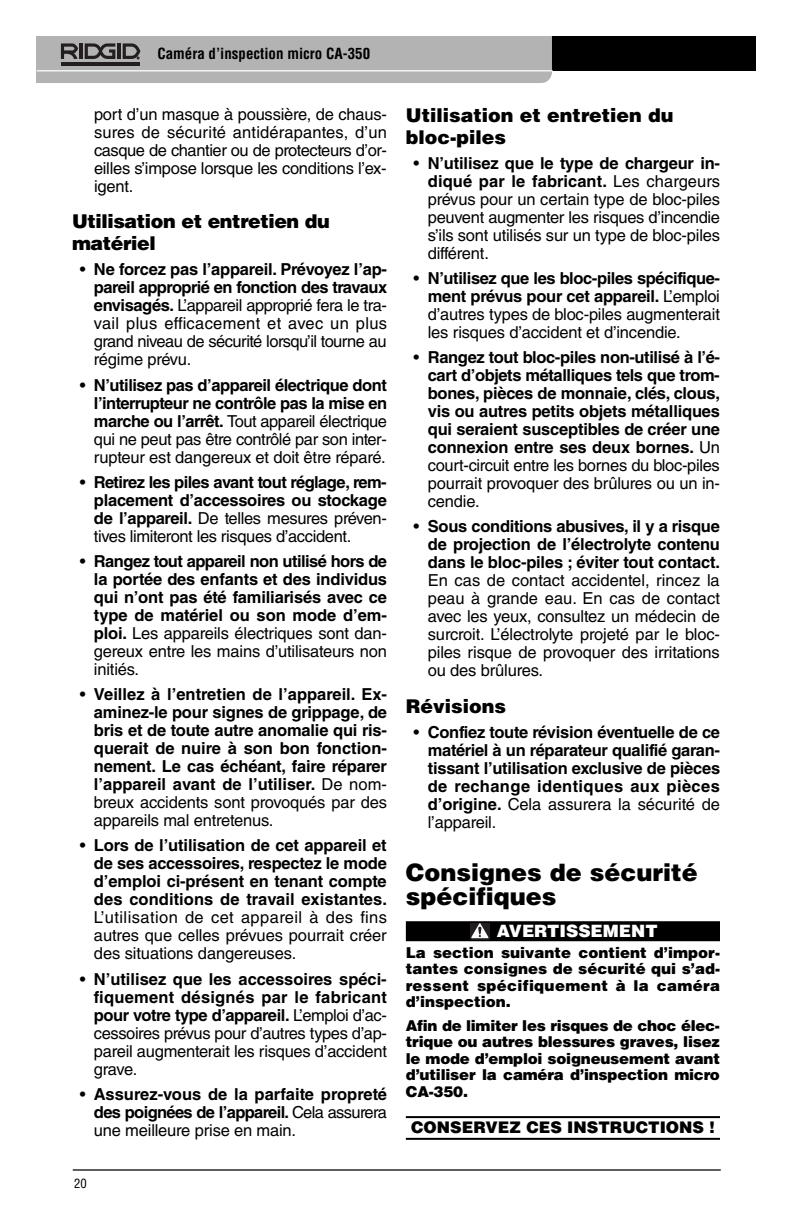
<style>
.page{position:relative;width:792px;height:1224px;background:#fff}
.page>*{position:absolute;margin:0;border:0;box-sizing:border-box;transform-origin:0 0}
.t1{font:900 24px/24px "Helvetica LT Std";color:#000}
.t2{font:900 19px/22px "Helvetica LT Std";color:#000}
.t3{font:900 19px/22px "Helvetica LT Std";letter-spacing:-.02em;color:#000}
.t4{font:900 17px "Helvetica LT Std";color:#fff}
.t5{font:700 16.4px/18px "Helvetica LT Std";letter-spacing:-.01em;color:#000;text-align:justify}
.t6{font:16.4px/18px "Helvetica LT Std";letter-spacing:-.01em;color:#000;text-align:justify}
.t7{font:900 16px "Helvetica LT Std";color:#000}
.t8{font:900 15px/16.4px "Helvetica LT Std";letter-spacing:-.005em;color:#000;text-align:justify}
.t9{font:700 condensed 15px "Helvetica LT Std";color:#000}
.t10{font:condensed 12.6px "Helvetica LT Std";color:#000}
.s1{font-weight:700}
.s2{font-weight:400}
</style>
<div class="page">
<hr style="left:73px;top:1169px;width:648px;height:2px;background:#000">
<div style="left:406px;top:921px;width:314px;height:20px;background:#000"></div>
<hr style="left:406px;top:1116px;width:314px;height:2px;background:#000">
<hr style="left:406px;top:1138px;width:314px;height:2px;background:#000">
<svg style="left:470px;top:923px;width:19px;height:16px"></svg>
<svg style="left:471px;top:923px;width:18px;height:15px"></svg>
<div style="left:403px;top:37px;width:353px;height:34px;background:#000"></div>
<hr style="left:37px;top:70px;width:516px;height:1px;background:#fff">
<svg style="left:36px;top:36px;width:516px;height:47px;background:#afafaf"></svg>
<p class="t9" style="left:157px;top:48px;width:214px">Caméra d’inspection micro CA-350</p>
<p class="t6" style="left:94px;top:107px;width:295px">port d’un masque à poussière, de chaus&shy;sures de sécurité antidérapantes, d’un casque de chantier ou de protecteurs d’or&shy;eilles s’impose lorsque les conditions l’ex&shy;igent.</p>
<p class="t3" style="left:72px;top:212px;width:259px">Utilisation et entretien du matériel</p>
<p class="t6" style="left:94px;top:262px;width:295px;text-indent:-14px">• <span class="s1">Ne forcez pas l’appareil. Prévoyez l’ap - pareil approprié en fonction des travaux envisagés.</span> L’appareil approprié fera le tra&shy;vail plus efficacement et avec un plus grand niveau de sécurité lorsqu’il tourne au régime prévu.</p>
<p class="t6" style="left:94px;top:377px;width:295px;text-indent:-14px">• <span class="s1">N’utilisez pas d’appareil électrique dont l’interrupteur ne contrôle pas la mise en marche ou l’arrêt.</span> Tout appareil électrique qui ne peut pas être contrôlé par son inter&shy;rupteur est dangereux et doit être réparé.</p>
<p class="t5" style="left:94px;top:475px;width:294px;text-indent:-14px"><span class="s2">•</span> Retirez les piles avant tout réglage, rem&shy;placement d’accessoires ou stockage de l’appareil. <span class="s2">De telles mesures préven&shy;tives limiteront les risques d’accident.</span></p>
<p class="t5" style="left:94px;top:554px;width:295px;text-indent:-14px"><span class="s2">•</span> Rangez tout appareil non utilisé hors de la portée des enfants et des individus qui n’ont pas été familiarisés avec ce type de matériel ou son mode d’em&shy;ploi. <span class="s2">Les appareils électriques sont dan&shy;gereux entre les mains d’utilisateurs non initiés.</span></p>
<p class="t5" style="left:94px;top:687px;width:295px;text-indent:-14px"><span class="s2">•</span> Veillez à l’entretien de l’appareil. Ex - aminez-le pour signes de grippage, de bris et de toute autre anomalie qui ris&shy;querait de nuire à son bon fonction&shy;nement. Le cas échéant, faire réparer l’appareil avant de l’utiliser. <span class="s2">De nom&shy;breux accidents sont provoqués par des appareils mal entretenus.</span></p>
<p class="t5" style="left:94px;top:838px;width:295px;text-indent:-14px"><span class="s2">•</span> Lors de l’utilisation de cet appareil et de ses accessoires, respectez le mode d’emploi ci-présent en tenant compte des conditions de travail existantes.</p>
<p class="t6" style="left:94px;top:910px;width:295px">L’utilisation de cet appareil à des fins autres que celles prévues pourrait créer des situations dangereuses.</p>
<p class="t6" style="left:94px;top:971px;width:295px;text-indent:-14px">• <span class="s1">N’utilisez que les accessoires spéci&shy;fiquement désignés par le fabricant pour votre type d’appareil.</span> L’emploi d’ac&shy;cessoires prévus pour d’autres types d’ap&shy;pareil augmenterait les risques d’accident grave.</p>
<p class="t5" style="left:94px;top:1087px;width:295px;text-indent:-14px"><span class="s2">•</span> Assurez-vous de la parfaite propreté des poignées de l’appareil. <span class="s2">Cela assurera une meilleure prise en main.</span></p>
<p class="t10" style="left:74px;top:1178px;width:14px">20</p>
<p class="t2" style="left:406px;top:105px;width:269px">Utilisation et entretien du bloc-piles</p>
<p class="t6" style="left:428px;top:156px;width:294px;text-indent:-14px">• <span class="s1">N’utilisez que le type de chargeur in&shy;diqué par le fabricant.</span> Les chargeurs prévus pour un certain type de bloc-piles peuvent augmenter les risques d’incendie s’ils sont utilisés sur un type de bloc-piles différent.</p>
<p class="t6" style="left:428px;top:271px;width:294px;text-indent:-14px">• <span class="s1">N’utilisez que les bloc-piles spécifique&shy;ment prévus pour cet appareil.</span> L’emploi d’autres types de bloc-piles augmenterait les risques d’accident et d’incendie.</p>
<p class="t5" style="left:428px;top:350px;width:294px;text-indent:-14px"><span class="s2">•</span> Rangez tout bloc-piles non-utilisé à l’é&shy;cart d’objets métalliques tels que trom&shy;bones, pièces de monnaie, clés, clous, vis ou autres petits objets métalliques qui seraient susceptibles de créer une connexion entre ses deux bornes. <span class="s2">Un court-circuit entre les bornes du bloc-piles pourrait provoquer des brûlures ou un in&shy;cendie.</span></p>
<p class="t5" style="left:428px;top:519px;width:294px;text-indent:-14px"><span class="s2">•</span> Sous conditions abusives, il y a risque de projection de l’électrolyte contenu dans le bloc-piles ; éviter tout contact.</p>
<p class="t6" style="left:428px;top:573px;width:294px">En cas de contact accidentel, rincez la peau à grande eau. En cas de contact avec les yeux, consultez un médecin de surcroit. L’électrolyte projeté par le bloc&shy;piles risque de provoquer des irritations ou des brûlures.</p>
<p class="t2" style="left:406px;top:697px;width:102px">Révisions</p>
<p class="t5" style="left:428px;top:725px;width:294px;text-indent:-14px"><span class="s2">•</span> Confiez toute révision éventuelle de ce matériel à un réparateur qualifié garan&shy;tissant l’utilisation exclusive de pièces de rechange identiques aux pièces d’ori gine. <span class="s2">Cela assurera la sécurité de l’appareil.</span></p>
<h1 class="t1" style="left:406px;top:862px;width:294px">Consignes de sécurité spécifiques</h1>
<p class="t4" style="left:497px;top:925px;width:162px">AVERTISSEMENT</p>
<p class="t8" style="left:406px;top:945px;width:316px">La section suivante contient d’im por - tantes consignes de sécurité qui s’ad - ressent spécifiquement à la caméra d’inspection.</p>
<p class="t8" style="left:406px;top:1019px;width:316px">Afin de limiter les risques de choc élec&shy;trique ou autres blessures graves, lisez le mode d’emploi soigneusement avant d’utiliser la caméra d’inspection micro CA-350.</p>
<p class="t7" style="left:411px;top:1122px;width:305px">CONSERVEZ CES INSTRUCTIONS !</p>
</div>
